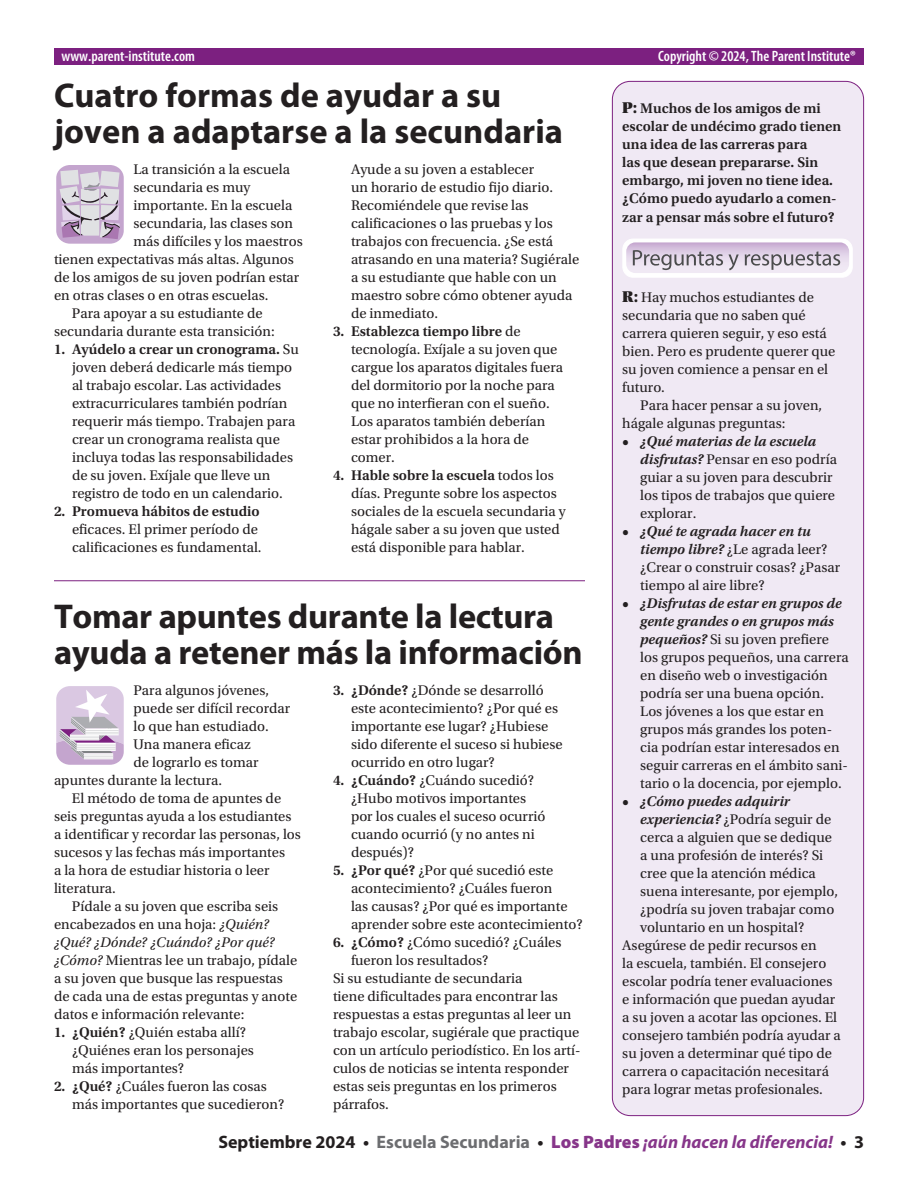
<style>
.page{position:relative;width:918px;height:1188px;background:#fff}
.page>*{position:absolute;margin:0;border:0;box-sizing:border-box;transform-origin:0 0}
.t1{font:700 34.5px/36px "Myriad Pro";letter-spacing:-.01em;color:#231f20}
.t2{font:italic 700 18px "Myriad Pro";color:#87368a}
.t3{font:600 condensed 15px "Myriad Pro";color:#fff}
.t4{font:14.7px/18px "Utopia Std";color:#231f20}
.t5{font:600 14.7px/18px "Utopia Std";color:#231f20}
.t6{font:italic 14.7px "Utopia Std";color:#231f20}
.t7{font:italic 600 14.7px "Utopia Std";color:#231f20}
.s1{font-weight:600}
.s2{font-style:italic}
.s3{font-family:"Utopia Std Black Headline";font-weight:400;font-size:16.5px}
.s4{font-family:"Utopia Std Black Headline";font-size:16.5px}
.s5{font-weight:600;font-style:italic}
.s6{font-style:normal;color:#231f20}
.s7{font-style:normal;color:#6c6d70}
.s8{font-weight:900;font-style:normal}
</style>
<div class="page">
<div style="left:612px;top:81px;width:252px;height:1035px;background:#f0e9f4;border-radius:18px"></div>
<div style="left:54px;top:49px;width:810px;height:16px;background:#7c2080"></div>
<div style="left:623px;top:239px;width:229px;height:38px;background:#fff;border-radius:10px"></div>
<div style="left:622px;top:239px;width:231px;height:39px;border:1px solid #fff;border-radius:10px"></div>
<svg style="left:626px;top:242px;width:223px;height:31px;background:#cdc1d3"></svg>
<svg style="left:56px;top:165px;width:68px;height:79px;background:#c9bacf"></svg>
<svg style="left:56px;top:686px;width:68px;height:79px"></svg>
<hr style="left:54px;top:580px;width:531px;height:1px;background:#7c2080">
<p class="t3" style="left:62px;top:46px;width:135px">www.parent-institute.com</p>
<p class="t3" style="left:658px;top:46px;width:199px">Copyright © 2024, The Parent Institute®</p>
<h1 class="t1" style="left:54px;top:76px;width:511px">Cuatro formas de ayudar a su joven a adaptarse a la secundaria</h1>
<p class="t4" style="left:134px;top:160px;width:158px">La transición a la escuela</p>
<p class="t4" style="left:134px;top:178px;width:118px">secundaria es muy</p>
<p class="t4" style="left:134px;top:196px;width:160px">importante. En la escuela</p>
<p class="t4" style="left:134px;top:214px;width:161px">secundaria, las clases son</p>
<p class="t4" style="left:134px;top:232px;width:171px">más difíciles y los maestros</p>
<p class="t4" style="left:54px;top:250px;width:241px">tienen expectativas más altas. Algunos</p>
<p class="t4" style="left:54px;top:268px;width:247px">de los amigos de su joven podrían estar</p>
<p class="t4" style="left:54px;top:286px;width:216px">en otras clases o en otras escuelas.</p>
<p class="t4" style="left:72px;top:304px;width:192px">Para apoyar a su estudiante de</p>
<p class="t4" style="left:54px;top:322px;width:222px">secundaria durante esta transición:</p>
<p class="t4" style="left:72px;top:340px;width:228px;text-indent:-18px"><span class="s1">1. Ayúdelo a crear un cronograma.</span> Su joven deberá dedicarle más tiempo al trabajo escolar. Las actividades extracurriculares también podrían requerir más tiempo. Trabajen para crear un cronograma realista que incluya todas las responsabilidades de su joven. Exíjale que lleve un registro de todo en un calendario.</p>
<p class="t5" style="left:54px;top:502px;width:207px">2. Promueva hábitos de estudio</p>
<p class="t4" style="left:72px;top:520px;width:191px">eficaces. El primer período de calificaciones es fundamental.</p>
<p class="t4" style="left:351px;top:160px;width:230px">Ayude a su joven a establecer<br>un horario de estudio fijo diario.<br>Recomiéndele que revise las calificaciones o las pruebas y los trabajos con frecuencia. ¿Se está atrasando en una materia? Sugiérale a su estudiante que hable con un maestro sobre cómo obtener ayuda de inmediato.</p>
<p class="t4" style="left:351px;top:322px;width:214px;text-indent:-18px"><span class="s1">3. Establezca tiempo libre</span> de tecnología. Exíjale a su joven que cargue los aparatos digitales fuera del dormitorio por la noche para que no interfieran con el sueño.<br>Los aparatos también deberían estar prohibidos a la hora de comer.</p>
<p class="t4" style="left:351px;top:466px;width:216px;text-indent:-18px"><span class="s1">4. Hable sobre la escuela</span> todos los días. Pregunte sobre los aspectos sociales de la escuela secundaria y hágale saber a su joven que usted está disponible para hablar.</p>
<h1 class="t1" style="left:54px;top:598px;width:530px">Tomar apuntes durante la lectura ayuda a retener más la información</h1>
<p class="t4" style="left:134px;top:681px;width:137px">Para algunos jóvenes,</p>
<p class="t4" style="left:134px;top:699px;width:158px">puede ser difícil recordar</p>
<p class="t4" style="left:134px;top:717px;width:137px">lo que han estudiado.</p>
<p class="t4" style="left:134px;top:735px;width:119px">Una manera eficaz</p>
<p class="t4" style="left:134px;top:753px;width:127px">de lograrlo es tomar</p>
<p class="t4" style="left:54px;top:771px;width:170px">apuntes durante la lectura.</p>
<p class="t4" style="left:72px;top:789px;width:211px">El método de toma de apuntes de</p>
<p class="t4" style="left:54px;top:807px;width:239px">seis preguntas ayuda a los estudiantes</p>
<p class="t4" style="left:54px;top:825px;width:249px">a identificar y recordar las personas, los</p>
<p class="t4" style="left:54px;top:843px;width:233px">sucesos y las fechas más importantes</p>
<p class="t4" style="left:54px;top:861px;width:217px">a la hora de estudiar historia o leer</p>
<p class="t4" style="left:54px;top:879px;width:63px">literatura.</p>
<p class="t4" style="left:72px;top:897px;width:208px">Pídale a su joven que escriba seis</p>
<p class="t4" style="left:54px;top:915px;width:217px">encabezados en una hoja: <span class="s2">¿Quién?</span></p>
<p class="t6" style="left:54px;top:934px;width:222px">¿Qué? ¿Dónde? ¿Cuándo? ¿Por qué?</p>
<p class="t4" style="left:54px;top:951px;width:245px"><span class="s2">¿Cómo?</span> Mientras lee un trabajo, pídale</p>
<p class="t4" style="left:54px;top:969px;width:230px">a su joven que busque las respuestas</p>
<p class="t4" style="left:54px;top:987px;width:245px">de cada una de estas preguntas y anote</p>
<p class="t4" style="left:54px;top:1005px;width:192px">datos e información relevante:</p>
<p class="t4" style="left:72px;top:1023px;width:184px;text-indent:-18px"><span class="s1">1. ¿Quién?</span> ¿Quién estaba allí? ¿Quiénes eran los personajes más importantes?</p>
<p class="t4" style="left:72px;top:1077px;width:214px;text-indent:-18px"><span class="s1">2. ¿Qué?</span> ¿Cuáles fueron las cosas más importantes que sucedieron?</p>
<p class="t4" style="left:351px;top:681px;width:213px;text-indent:-18px"><span class="s1">3. ¿Dónde?</span> ¿Dónde se desarrolló este acontecimiento? ¿Por qué es importante ese lugar? ¿Hubiese sido diferente el suceso si hubiese ocurrido en otro lugar?</p>
<p class="t4" style="left:351px;top:771px;width:196px;text-indent:-18px"><span class="s1">4. ¿Cuándo?</span> ¿Cuándo sucedió? ¿Hubo motivos importantes por los cuales el suceso ocurrió cuando ocurrió (y no antes ni después)?</p>
<p class="t4" style="left:351px;top:861px;width:233px;text-indent:-18px"><span class="s1">5. ¿Por qué?</span> ¿Por qué sucedió este acontecimiento? ¿Cuáles fueron<br>las causas? ¿Por qué es importante aprender sobre este acontecimiento?</p>
<p class="t4" style="left:333px;top:933px;width:230px"><span class="s1">6. ¿Cómo?</span> ¿Cómo sucedió? ¿Cuáles</p>
<p class="t4" style="left:351px;top:951px;width:139px">fueron los resultados?</p>
<p class="t4" style="left:333px;top:969px;width:191px">Si su estudiante de secundaria</p>
<p class="t4" style="left:333px;top:987px;width:226px">tiene dificultades para encontrar las</p>
<p class="t4" style="left:333px;top:1005px;width:240px">respuestas a estas preguntas al leer un</p>
<p class="t4" style="left:333px;top:1023px;width:248px">trabajo escolar, sugiérale que practique</p>
<p class="t4" style="left:333px;top:1041px;width:249px">con un artículo periodístico. En los artí-</p>
<p class="t4" style="left:333px;top:1059px;width:237px">culos de noticias se intenta responder</p>
<p class="t4" style="left:333px;top:1077px;width:225px">estas seis preguntas en los primeros</p>
<p class="t4" style="left:333px;top:1095px;width:57px">párrafos.</p>
<p class="t5" style="left:622px;top:99px;width:221px"><span class="s3">P:</span> Muchos de los amigos de mi escolar de undécimo grado tienen una idea de las carreras para<br>las que desean prepararse. Sin embargo, mi joven no tiene idea. ¿Cómo puedo ayudarlo a comen-</p>
<p class="t5" style="left:622px;top:209px;width:214px">zar a pensar más sobre el futuro?</p>
<p class="t4" style="left:622px;top:288px;width:215px"><span class="s4">R:</span> Hay muchos estudiantes de secundaria que no saben qué carrera quieren seguir, y eso está bien. Pero es prudente querer que su joven comience a pensar en el futuro.</p>
<p class="t4" style="left:622px;top:396px;width:202px;text-indent:18px">Para hacer pensar a su joven, hágale algunas preguntas:</p>
<p class="t4" style="left:640px;top:432px;width:198px;text-indent:-18px"><span class="s5">• ¿Qué materias de la escuela disfrutas?</span> Pensar en eso podría guiar a su joven para descubrir los tipos de trabajos que quiere explorar.</p>
<p class="t4" style="left:640px;top:522px;width:201px;text-indent:-18px"><span class="s5">• ¿Qué te agrada hacer en tu tiempo libre?</span> ¿Le agrada leer? ¿Crear o construir cosas? ¿Pasar tiempo al aire libre?</p>
<p class="t4" style="left:640px;top:594px;width:210px;text-indent:-18px"><span class="s5">• ¿Disfrutas de estar en grupos de gente grandes o en grupos más pequeños?</span> Si su joven prefiere los grupos pequeños, una carrera en diseño web o investigación podría ser una buena opción.<br>Los jóvenes a los que estar en grupos más grandes los poten&shy;cia podrían estar interesados en seguir carreras en el ámbito sani&shy;tario o la docencia, por ejemplo.</p>
<p class="t7" style="left:622px;top:793px;width:169px">• ¿Cómo puedes adquirir</p>
<p class="t4" style="left:640px;top:810px;width:192px"><span class="s5">experiencia?</span> ¿Podría seguir de</p>
<p class="t4" style="left:640px;top:828px;width:193px">cerca a alguien que se dedique</p>
<p class="t4" style="left:640px;top:846px;width:184px">a una profesión de interés? Si</p>
<p class="t4" style="left:640px;top:864px;width:177px">cree que la atención médica</p>
<p class="t4" style="left:640px;top:882px;width:199px">suena interesante, por ejemplo,</p>
<p class="t4" style="left:640px;top:900px;width:196px">¿podría su joven trabajar como</p>
<p class="t4" style="left:640px;top:918px;width:166px">voluntario en un hospital?</p>
<p class="t4" style="left:622px;top:936px;width:196px">Asegúrese de pedir recursos en</p>
<p class="t4" style="left:622px;top:954px;width:206px">la escuela, también. El consejero</p>
<p class="t4" style="left:622px;top:972px;width:212px">escolar podría tener evaluaciones</p>
<p class="t4" style="left:622px;top:990px;width:214px">e información que puedan ayudar</p>
<p class="t4" style="left:622px;top:1008px;width:216px">a su joven a acotar las opciones. El</p>
<p class="t4" style="left:622px;top:1026px;width:220px">consejero también podría ayudar a</p>
<p class="t4" style="left:622px;top:1044px;width:211px">su joven a determinar qué tipo de</p>
<p class="t4" style="left:622px;top:1062px;width:208px">carrera o capacitación necesitará</p>
<p class="t4" style="left:622px;top:1080px;width:202px">para lograr metas profesionales.</p>
<p class="t2" style="left:218px;top:1130px;width:647px"><span class="s6">Septiembre 2024 •</span> <span class="s7">Escuela Secundaria</span> <span class="s6">•</span> <span class="s8">Los Padres</span> ¡aún hacen la diferencia! <span class="s6">• 3</span></p>
</div>
